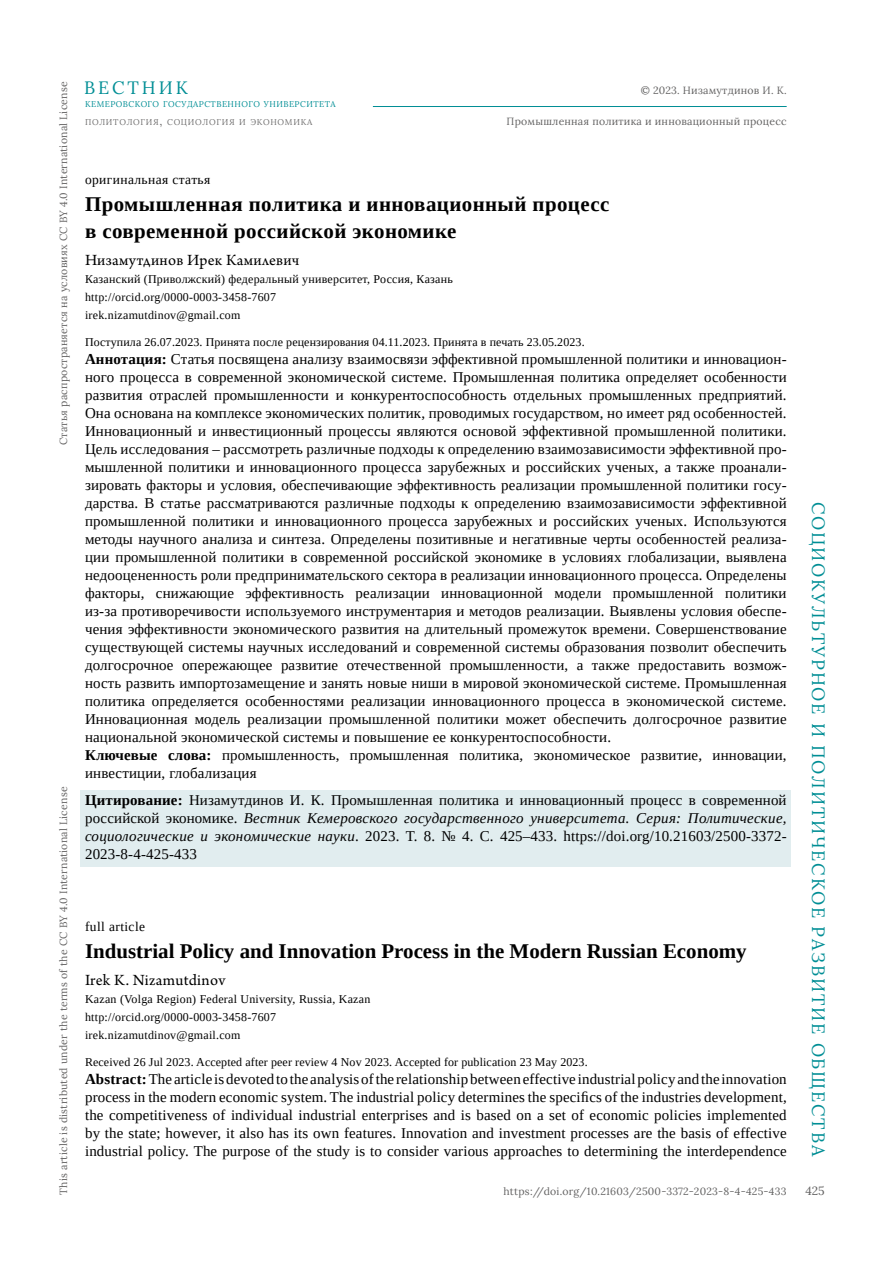
<style>
.page{position:relative;width:893px;height:1263px;background:#fff}
.page>*{position:absolute;margin:0;border:0;box-sizing:border-box;transform-origin:0 0}
.t1{font:700 20.85px/27px "Tinos";letter-spacing:.005em;color:#000}
.t2{font:18px "Lora";letter-spacing:.1em;color:#008e95}
.t3{font:18px "Lora";letter-spacing:.16em;color:#008e95}
.t4{font:16.5px "Arno Pro";letter-spacing:.02em;color:#000}
.t5{font:15px/18px "Tinos";letter-spacing:.01em;color:#000;text-align:justify}
.t6{font:13.5px "Tinos";letter-spacing:.03em;color:#000}
.t7{font:12px/18px "Tinos";letter-spacing:.02em;color:#000}
.t8{font:12px "Lora";color:#646363}
.t9{font:10.5px "Lora";letter-spacing:.02em;color:#646363}
.t10{font:8.4px/18.5px "Lora";letter-spacing:.055em;color:#008e95}
.s1{color:#706f6f}
.s2{font-size:12px;color:#706f6f}
.s3{font-weight:700}
.s4{font-style:italic}
</style>
<div class="page">
<hr style="left:373px;top:106px;width:414px;height:1px;background:#008e95">
<div style="left:81px;top:790px;width:710px;height:76px;background:#e1edef"></div>
<p class="t9" style="left:55px;top:445px;width:365px;rotate:-90deg">Cтатья распространяется на условиях CC BY 4.0 International License</p>
<p class="t9" style="left:55px;top:1194px;width:409px;rotate:-90deg">This article is distributed under the terms of the CC BY 4.0 International License</p>
<p class="t3" style="left:84px;top:74px;width:105px">ВЕСТНИК</p>
<p class="t10" style="left:85px;top:94px;width:252px">кемеровского государственного университета <span class="s1">политология</span><span class="s2">,</span> <span class="s1">социология и экономика</span></p>
<p class="t9" style="left:641px;top:82px;width:147px">© 2023. Низамутдинов И. К.</p>
<p class="t9" style="left:506px;top:113px;width:282px">Промышленная политика и инновационный процесс</p>
<p class="t6" style="left:85px;top:170px;width:127px">оригинальная статья</p>
<h1 class="t1" style="left:85px;top:190px;width:526px">Промышленная политика и инновационный процесс в современной российской экономике</h1>
<p class="t4" style="left:85px;top:250px;width:216px">Низамутдинов Ирек Камилевич</p>
<p class="t7" style="left:85px;top:269px;width:369px">Казанский (Приволжский) федеральный университет, Россия, Казань http://orcid.org/0000-0003-3458-7607<br>irek.nizamutdinov@gmail.com</p>
<p class="t7" style="left:85px;top:332px;width:501px">Поступила 26.07.2023. Принята после рецензирования 04.11.2023. Принята в печать 23.05.2023.</p>
<p class="t5" style="left:85px;top:349px;width:703px;text-align:left"><span class="s3">Аннотация:</span> Статья посвящена анализу взаимосвязи эффективной промышленной политики и инновацион&shy;ного процесса в современной экономической системе. Промышленная политика определяет особенности развития отраслей промышленности и конкурентоспособность отдельных промышленных предприятий.<br>Она основана на комплексе экономических политик, проводимых государством, но имеет ряд особенностей.<br>Инновационный и инвестиционный процессы являются основой эффективной промышленной политики.<br>Цель исследования – рассмотреть различные подходы к определению взаимозависимости эффективной про&shy;мышленной политики и инновационного процесса зарубежных и российских ученых, а также проанали&shy;зировать факторы и условия, обеспечивающие эффективность реализации промышленной политики госу&shy;дарства. В статье рассматриваются различные подходы к определению взаимозависимости эффективной промышленной политики и инновационного процесса зарубежных и российских ученых. Используются методы научного анализа и синтеза. Определены позитивные и негативные черты особенностей реализа&shy;ции промышленной политики в современной российской экономике в условиях глобализации, выявлена недооцененность роли предпринимательского сектора в реализации инновационного процесса. Определены факторы, снижающие эффективность реализации инновационной модели промышленной политики из-за противоречивости используемого инструментария и методов реализации. Выявлены условия обеспе&shy;чения эффективности экономического развития на длительный промежуток времени. Совершенствование существующей системы научных исследований и современной системы образования позволит обеспечить долгосрочное опережающее развитие отечественной промышленности, а также предоставить возмож&shy;ность развить импортозамещение и занять новые ниши в мировой экономической системе. Промышленная политика определяется особенностями реализации инновационного процесса в экономической системе.<br>Инновационная модель реализации промышленной политики может обеспечить долгосрочное развитие национальной экономической системы и повышение ее конкурентоспособности.<br><span class="s3">Ключевые слова:</span> промышленность, промышленная политика, экономическое развитие, инновации, инвестиции, глобализация</p>
<p class="t5" style="left:85px;top:791px;width:703px"><span class="s3">Цитирование:</span> Низамутдинов И. К. Промышленная политика и инновационный процесс в современной российской экономике. <span class="s4">Вестник Кемеровского государственного университета. Серия: Политические, социологические и экономические науки</span>. 2023. Т. 8. № 4. С. 425–433. https://doi.org/10.21603/2500-3372- 2023-8-4-425-433</p>
<p class="t6" style="left:85px;top:917px;width:62px">full article</p>
<h1 class="t1" style="left:85px;top:937px;width:663px">Industrial Policy and Innovation Process in the Modern Russian Economy</h1>
<p class="t4" style="left:85px;top:970px;width:142px">Irek K. Nizamutdinov</p>
<p class="t7" style="left:85px;top:990px;width:287px">Kazan (Volga Region) Federal University, Russia, Kazan http://orcid.org/0000-0003-3458-7607 irek.nizamutdinov@gmail.com</p>
<p class="t7" style="left:85px;top:1053px;width:504px">Received 26 Jul 2023. Accepted after peer review 4 Nov 2023. Accepted for publication 23 May 2023.</p>
<p class="t5" style="left:85px;top:1070px;width:703px"><span class="s3">Abstract:</span> The article is devoted to the analysis of the relationship between effective industrial policy and the innovation process in the modern economic system. The industrial policy determines the specifics of the industries development, the competitiveness of individual industrial enterprises and is based on a set of economic policies implemented by the state; however, it also has its own features. Innovation and investment processes are the basis of effective industrial policy. The purpose of the study is to consider various approaches to determining the interdependence</p>
<p class="t9" style="left:503px;top:1183px;width:285px">https://doi.org/10.21603/2500-3372-2023-8-4-425-433</p>
<p class="t2" style="left:832px;top:502px;width:656px;rotate:90deg">СОЦИОКУЛЬТУРНОЕ И ПОЛИТИЧЕСКОЕ РАЗВИТИЕ ОБЩЕСТВА</p>
<p class="t8" style="left:805px;top:1181px;width:21px">425</p>
</div>
